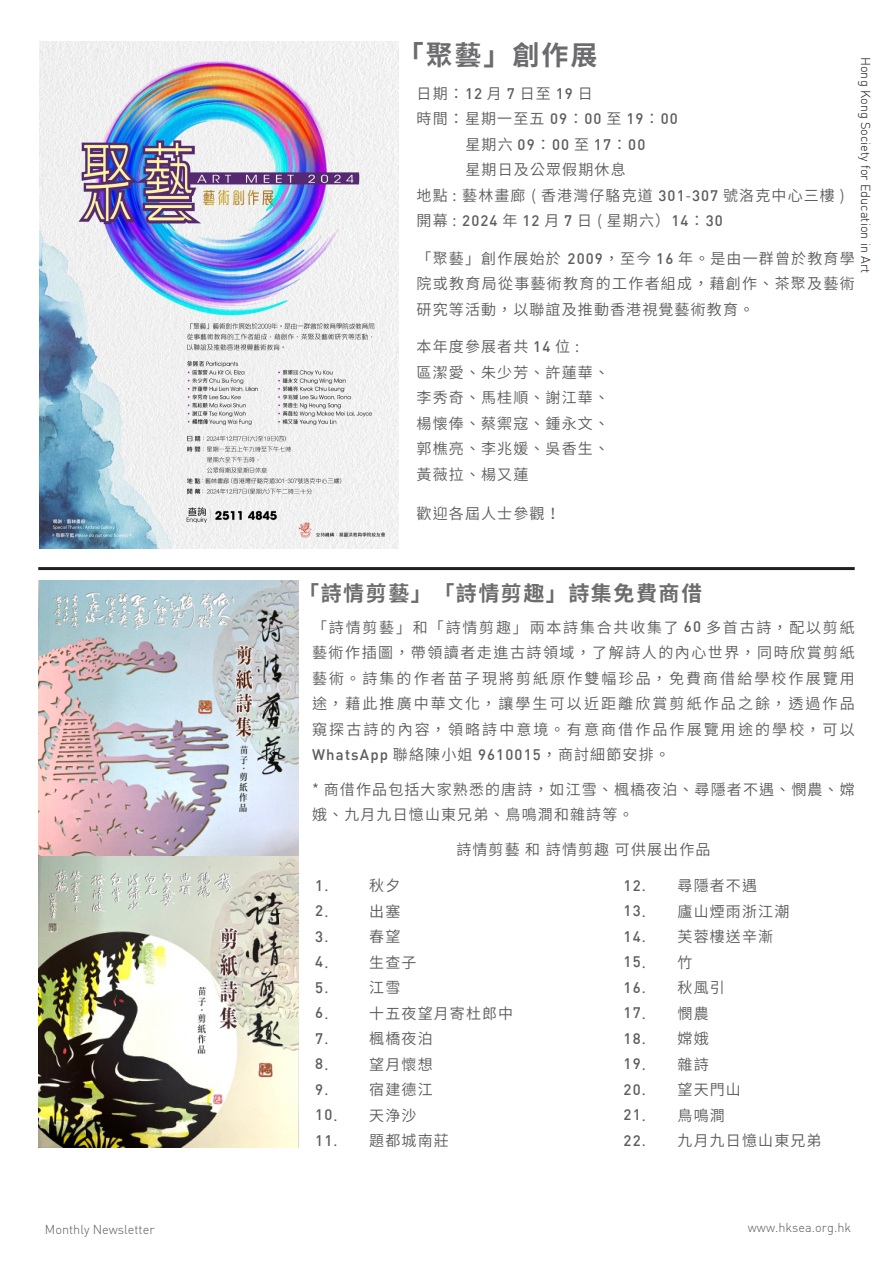
<style>
.page{position:relative;width:893px;height:1263px;background:#fff}
.page>*{position:absolute;margin:0;border:0;box-sizing:border-box;transform-origin:0 0}
.big_heading{font:700 27px "Noto Sans CJ Ktc";color:#6c6c6e}
.heading{font:700 21px "Noto Sans CJ Ktc";letter-spacing:.07em;color:#6c6c6e}
.paragraph{font:600 15px/25.5px "Noto Sans CJ Ktc";letter-spacing:.075em;color:#5c5c5e;text-align:justify}
.paragraph-2{font:500 15px "DIN";letter-spacing:.075em;color:#5c5c5e}
.t1{font:300 12.75px "DIN";color:#5c5c5e}
.t2{font:300 12.75px "DIN";color:#1f140f}
.s1{font-family:"DIN";font-weight:500}
.s2{font-family:"Noto Sans CJ Ktc";font-weight:600}
</style>
<div class="page">
<img style="left:40px;top:41px;width:358px;height:507px">
<hr style="left:38px;top:567px;width:817px;height:3px;background:#231f20">
<img style="left:39px;top:580px;width:260px;height:277px">
<img style="left:38px;top:857px;width:261px;height:290px">
<p class="t1" style="left:45px;top:1222px;width:111px">Monthly Newsletter</p>
<p class="big_heading" style="left:397px;top:40px;width:202px">「聚藝」創作展</p>
<p class="t2" style="left:874px;top:57px;width:218px;rotate:90deg">Hong Kong Society for Education in Art</p>
<p class="paragraph" style="left:417px;top:81px;width:178px">日期：<span class="s1">12</span> 月 <span class="s1">7</span> 日至 <span class="s1">19</span> 日</p>
<p class="paragraph" style="left:417px;top:106px;width:263px">時間：星期一至五 <span class="s1">09</span>：<span class="s1">00</span> 至 <span class="s1">19</span>：<span class="s1">00</span></p>
<p class="paragraph-2" style="left:465px;top:135px;width:181px"><span class="s2">星期六</span> 09<span class="s2">：</span>00 <span class="s2">至</span> 17<span class="s2">：</span>00</p>
<p class="paragraph" style="left:465px;top:157px;width:162px">星期日及公眾假期休息</p>
<p class="paragraph" style="left:417px;top:183px;width:430px">地點 : 藝林畫廊 ( 香港灣仔駱克道 <span class="s1">301</span>-<span class="s1">307</span> 號洛克中心三樓 )</p>
<p class="paragraph" style="left:417px;top:208px;width:308px">開幕 : <span class="s1">2024</span> 年 <span class="s1">12</span> 月 <span class="s1">7</span> 日 ( 星期六）<span class="s1">14</span>：<span class="s1">30</span></p>
<p class="paragraph" style="left:417px;top:246px;width:440px">「聚藝」創作展始於 <span class="s1">2009</span>，至今 <span class="s1">16</span> 年。是由一群曾於教育學院或教育局從事藝術教育的工作者組成，藉創作、茶聚及藝術研究等活動，以聯誼及推動香港視覺藝術教育。</p>
<p class="paragraph" style="left:417px;top:334px;width:164px">本年度參展者共 <span class="s1">14</span> 位 :</p>
<p class="paragraph" style="left:417px;top:360px;width:194px">區潔愛、朱少芳、許蓮華、</p>
<p class="paragraph" style="left:417px;top:385px;width:194px">李秀奇、馬桂順、謝江華、</p>
<p class="paragraph" style="left:417px;top:411px;width:194px">楊懐俸、蔡禦寇、鍾永文、</p>
<p class="paragraph" style="left:417px;top:436px;width:194px">郭樵亮、李兆媛、吳香生、</p>
<p class="paragraph" style="left:417px;top:462px;width:113px">黃薇拉、楊又蓮</p>
<p class="paragraph" style="left:417px;top:501px;width:145px">歡迎各屆人士參觀！</p>
<p class="heading" style="left:298px;top:581px;width:405px">「詩情剪藝」「詩情剪趣」詩集免費商借</p>
<p class="paragraph" style="left:312px;top:615px;width:544px">「詩情剪藝」和「詩情剪趣」兩本詩集合共收集了 <span class="s1">60</span> 多首古詩，配以剪紙藝術作插圖，帶領讀者走進古詩領域，了解詩人的內心世界，同時欣賞剪紙藝術。詩集的作者苗子現將剪紙原作雙幅珍品，免費商借給學校作展覽用途，藉此推廣中華文化，讓學生可以近距離欣賞剪紙作品之餘，透過作品窺探古詩的內容，領略詩中意境。有意商借作品作展覽用途的學校，可以<span class="s1">WhatsApp</span> 聯絡陳小姐 <span class="s1">9610015</span>，商討細節安排。</p>
<p class="paragraph" style="left:312px;top:777px;width:544px">* 商借作品包括大家熟悉的唐詩，如江雪、楓橋夜泊、尋隱者不遇、憫農、嫦娥、九月九日憶山東兄弟、鳥鳴澗和雜詩等。</p>
<p class="paragraph" style="left:456px;top:837px;width:256px">詩情剪藝 和 詩情剪趣 可供展出作品</p>
<p class="paragraph-2" style="left:315px;top:876px;width:15px">1<span class="s2">.</span></p>
<p class="paragraph" style="left:369px;top:873px;width:33px">秋夕</p>
<p class="paragraph-2" style="left:315px;top:901px;width:15px">2<span class="s2">.</span></p>
<p class="paragraph" style="left:369px;top:899px;width:33px">出塞</p>
<p class="paragraph-2" style="left:315px;top:927px;width:15px">3<span class="s2">.</span></p>
<p class="paragraph" style="left:369px;top:924px;width:33px">春望</p>
<p class="paragraph-2" style="left:315px;top:952px;width:15px">4<span class="s2">.</span></p>
<p class="paragraph" style="left:369px;top:950px;width:49px">生查子</p>
<p class="paragraph-2" style="left:315px;top:978px;width:15px">5<span class="s2">.</span></p>
<p class="paragraph" style="left:369px;top:975px;width:33px">江雪</p>
<p class="paragraph-2" style="left:315px;top:1003px;width:15px">6<span class="s2">.</span></p>
<p class="paragraph" style="left:369px;top:1001px;width:145px">十五夜望月寄杜郎中</p>
<p class="paragraph-2" style="left:315px;top:1029px;width:15px">7<span class="s2">.</span></p>
<p class="paragraph" style="left:369px;top:1026px;width:65px">楓橋夜泊</p>
<p class="paragraph-2" style="left:315px;top:1054px;width:15px">8<span class="s2">.</span></p>
<p class="paragraph" style="left:369px;top:1052px;width:65px">望月懷想</p>
<p class="paragraph-2" style="left:315px;top:1080px;width:15px">9<span class="s2">.</span></p>
<p class="paragraph" style="left:369px;top:1077px;width:65px">宿建德江</p>
<p class="paragraph" style="left:315px;top:1103px;width:103px"><span class="s1">10</span>. 天浄沙</p>
<p class="paragraph" style="left:315px;top:1128px;width:135px"><span class="s1">11</span>. 題都城南莊</p>
<p class="paragraph" style="left:624px;top:873px;width:135px"><span class="s1">12</span>. 尋隱者不遇</p>
<p class="paragraph" style="left:624px;top:899px;width:167px"><span class="s1">13</span>. 廬山煙雨浙江潮</p>
<p class="paragraph" style="left:624px;top:924px;width:151px"><span class="s1">14</span>. 芙蓉樓送辛漸</p>
<p class="paragraph-2" style="left:624px;top:952px;width:70px">15<span class="s2">. 竹</span></p>
<p class="paragraph" style="left:624px;top:975px;width:103px"><span class="s1">16</span>. 秋風引</p>
<p class="paragraph" style="left:624px;top:1001px;width:87px"><span class="s1">17</span>. 憫農</p>
<p class="paragraph" style="left:624px;top:1026px;width:87px"><span class="s1">18</span>. 嫦娥</p>
<p class="paragraph" style="left:624px;top:1052px;width:87px"><span class="s1">19</span>. 雜詩</p>
<p class="paragraph" style="left:624px;top:1077px;width:119px"><span class="s1">20</span>. 望天門山</p>
<p class="paragraph" style="left:624px;top:1103px;width:103px"><span class="s1">21</span>. 鳥鳴澗</p>
<p class="paragraph" style="left:624px;top:1128px;width:199px"><span class="s1">22</span>. 九月九日憶山東兄弟</p>
<p class="t1" style="left:748px;top:1220px;width:105px">www.hksea.org.hk</p>
</div>
